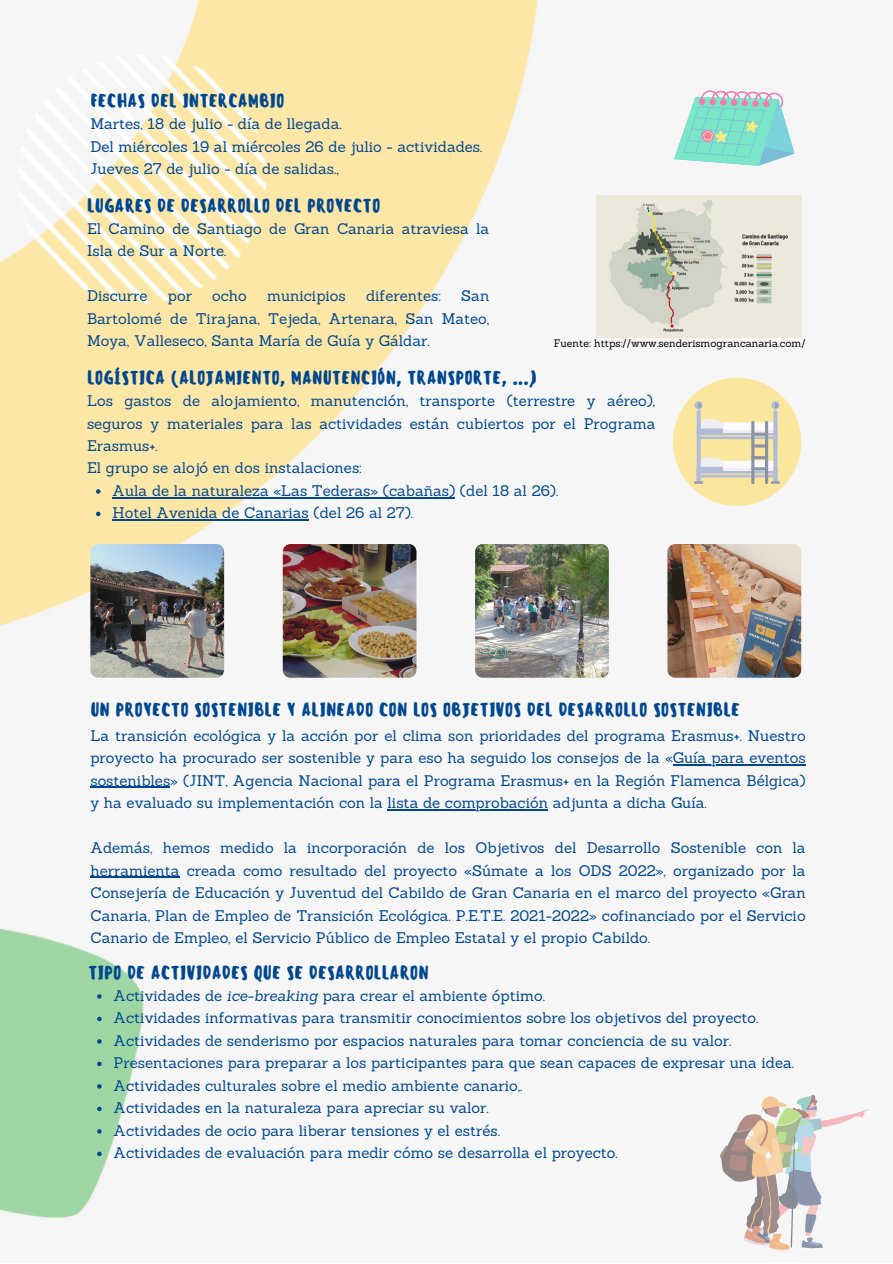
<style>
.page{position:relative;width:893px;height:1264px;background:#fff}
.page>*{position:absolute;margin:0;border:0;box-sizing:border-box;transform-origin:0 0}
.t1{font:500 18px "Sensei";color:#014790}
.t2{font:15px/22.5px "Sanchez";color:#014790;text-align:justify}
.t3{font:10.5px "Sanchez";color:#000}
.s1{font-style:italic}
</style>
<div class="page">
<img style="left:0;top:0;width:870px;height:1252px">
<img style="left:596px;top:195px;width:205px;height:143px">
<svg style="left:673px;top:378px;width:128px;height:128px"></svg>
<hr style="left:765px;top:466px;width:3px;height:18px;background:#252e4f;border-radius:2px">
<hr style="left:751px;top:466px;width:3px;height:18px;background:#252e4f;border-radius:2px">
<svg style="left:674px;top:90px;width:120px;height:76px"></svg>
<svg style="left:719px;top:1094px;width:150px;height:157px"></svg>
<img style="left:475px;top:544px;width:133px;height:133px;border-radius:8px">
<img style="left:283px;top:544px;width:133px;height:133px;border-radius:8px">
<img style="left:90px;top:544px;width:134px;height:133px;border-radius:8px">
<img style="left:667px;top:544px;width:134px;height:133px;border-radius:8px">
<svg style="left:96px;top:489px;width:4px;height:4px"></svg>
<hr style="left:112px;top:497px;width:343px;height:1px;background:#014790">
<svg style="left:96px;top:511px;width:4px;height:5px"></svg>
<hr style="left:112px;top:519px;width:197px;height:1px;background:#014790">
<svg style="left:97px;top:994px;width:5px;height:4px"></svg>
<svg style="left:97px;top:1016px;width:5px;height:5px"></svg>
<svg style="left:97px;top:1039px;width:5px;height:4px"></svg>
<svg style="left:97px;top:1061px;width:5px;height:5px"></svg>
<svg style="left:97px;top:1084px;width:5px;height:4px"></svg>
<svg style="left:97px;top:1106px;width:5px;height:5px"></svg>
<svg style="left:97px;top:1129px;width:5px;height:4px"></svg>
<svg style="left:97px;top:1151px;width:5px;height:5px"></svg>
<hr style="left:672px;top:764px;width:133px;height:1px;background:#014790">
<hr style="left:90px;top:786px;width:80px;height:2px;background:#014790">
<hr style="left:387px;top:809px;width:161px;height:1px;background:#014790">
<hr style="left:90px;top:876px;width:89px;height:1px;background:#014790">
<p class="t1" style="left:90px;top:90px;width:196px">FECHAS DEL INTERCAMBIO</p>
<p class="t2" style="left:90px;top:112px;width:253px">Martes, 18 de julio - día de llegada.</p>
<p class="t2" style="left:90px;top:135px;width:393px">Del miércoles 19 al miércoles 26 de julio - actividades.</p>
<p class="t2" style="left:90px;top:157px;width:250px">Jueves 27 de julio - día de salidas.,</p>
<p class="t1" style="left:87px;top:195px;width:295px">LUGARES DE DESARROLLO DEL PROYECTO</p>
<p class="t2" style="left:87px;top:217px;width:404px">El Camino de Santiago de Gran Canaria atraviesa la<br>Isla de Sur a Norte.</p>
<p class="t2" style="left:87px;top:284px;width:62px">Discurre</p>
<p class="t2" style="left:168px;top:284px;width:26px">por</p>
<p class="t2" style="left:212px;top:284px;width:36px">ocho</p>
<p class="t2" style="left:267px;top:284px;width:80px">municipios</p>
<p class="t2" style="left:366px;top:284px;width:76px">diferentes:</p>
<p class="t2" style="left:87px;top:284px;width:404px;text-indent:374px">San Bartolomé de Tirajana, Tejeda, Artenara, San Mateo, Moya, Valleseco, Santa María de Guía y Gáldar.</p>
<p class="t1" style="left:87px;top:367px;width:451px">LOGÍSTICA (ALOJAMIENTO, MANUTENCIÓN, TRANSPORTE, ...)</p>
<p class="t3" style="left:553px;top:336px;width:253px">Fuente: https://www.senderismograncanaria.com/</p>
<p class="t2" style="left:87px;top:389px;width:570px">Los gastos de alojamiento, manutención, transporte (terrestre y aéreo), seguros y materiales para las actividades están cubiertos por el Programa Erasmus+.</p>
<p class="t2" style="left:87px;top:457px;width:276px">El grupo se alojó en dos instalaciones:</p>
<p class="t2" style="left:112px;top:479px;width:447px">Aula de la naturaleza «Las Tederas» (cabañas) (del 18 al 26).</p>
<p class="t2" style="left:112px;top:501px;width:302px">Hotel Avenida de Canarias (del 26 al 27).</p>
<p class="t1" style="left:90px;top:698px;width:651px">UN PROYECTO SOSTENIBLE Y ALINEADO CON LOS OBJETIVOS DEL DESARROLLO SOSTENIBLE</p>
<p class="t2" style="left:90px;top:724px;width:716px">La transición ecológica y la acción por el clima son prioridades del programa Erasmus+. Nuestro proyecto ha procurado ser sostenible y para eso ha seguido los consejos de la «Guía para eventos sostenibles» (JINT, Agencia Nacional para el Programa Erasmus+ en la Región Flamenca Bélgica) y ha evaluado su implementación con la lista de comprobación adjunta a dicha Guía.</p>
<p class="t2" style="left:90px;top:836px;width:716px">Además, hemos medido la incorporación de los Objetivos del Desarrollo Sostenible con la herramienta creada como resultado del proyecto «Súmate a los ODS 2022», organizado por la Consejería de Educación y Juventud del Cabildo de Gran Canaria en el marco del proyecto «Gran Canaria, Plan de Empleo de Transición Ecológica. P.E.T.E. 2021-2022» cofinanciado por el Servicio Canario de Empleo, el Servicio Público de Empleo Estatal y el propio Cabildo.</p>
<p class="t1" style="left:88px;top:961px;width:342px">TIPO DE ACTIVIDADES QUE SE DESARROLLARON</p>
<p class="t2" style="left:114px;top:984px;width:433px">Actividades de <span class="s1">ice-breaking</span> para crear el ambiente óptimo.</p>
<p class="t2" style="left:114px;top:1006px;width:646px">Actividades informativas para transmitir conocimientos sobre los objetivos del proyecto.</p>
<p class="t2" style="left:114px;top:1029px;width:619px">Actividades de senderismo por espacios naturales para tomar conciencia de su valor.</p>
<p class="t2" style="left:114px;top:1051px;width:682px">Presentaciones para preparar a los participantes para que sean capaces de expresar una idea.</p>
<p class="t2" style="left:114px;top:1074px;width:410px">Actividades culturales sobre el medio ambiente canario,.</p>
<p class="t2" style="left:114px;top:1096px;width:376px">Actividades en la naturaleza para apreciar su valor.</p>
<p class="t2" style="left:114px;top:1119px;width:388px">Actividades de ocio para liberar tensiones y el estrés.</p>
<p class="t2" style="left:114px;top:1141px;width:505px">Actividades de evaluación para medir cómo se desarrolla el proyecto.</p>
</div>
